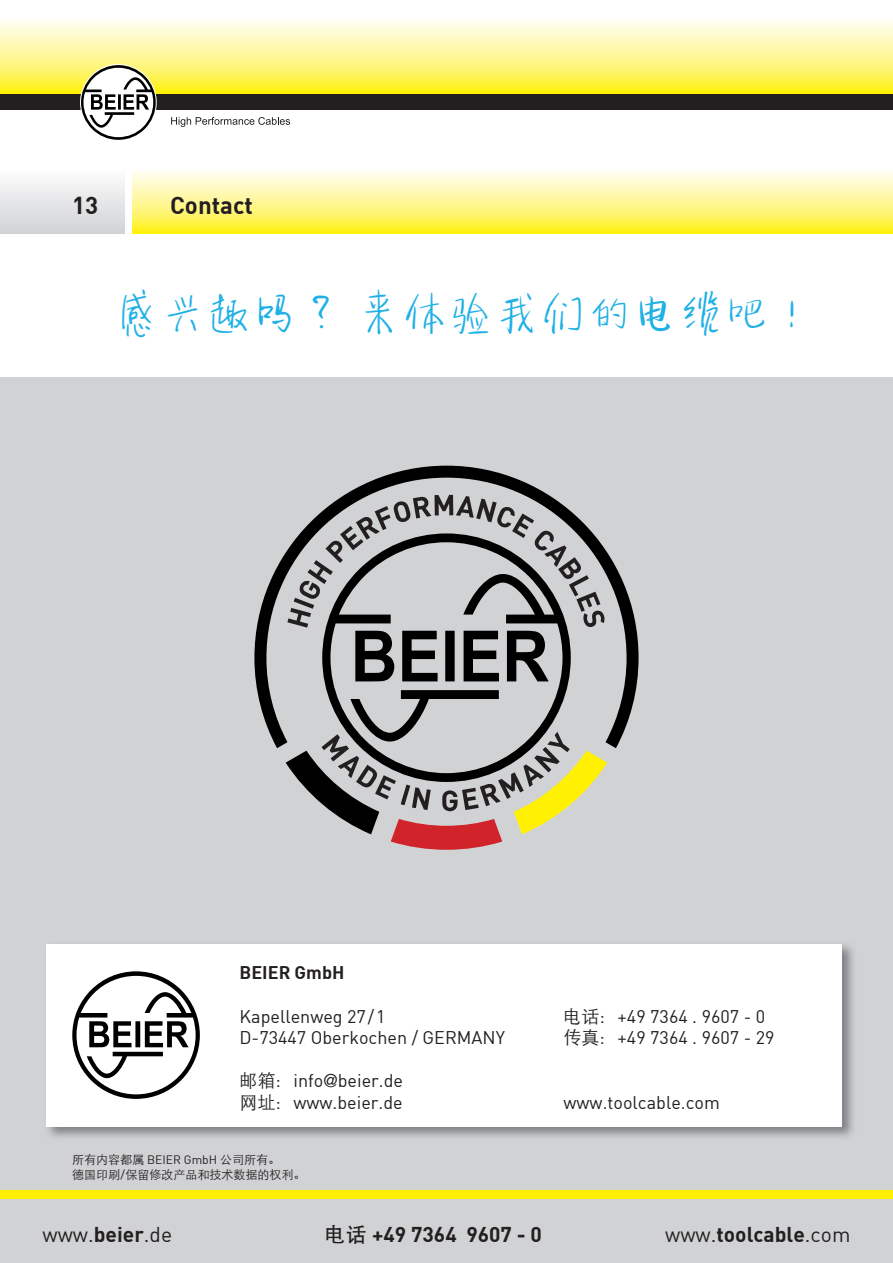
<style>
.page{position:relative;width:893px;height:1263px;background:#fff}
.page>*{position:absolute;margin:0;border:0;box-sizing:border-box;transform-origin:0 0}
.t1{font:45px "Senty TEA";color:#1fb0e6}
.t2{font:24px "DIN Bold";color:#231f20}
.t3{font:21px "DIN Bold";color:#231f20}
.t4{font:21px "DIN";color:#231f20}
.t5{font:18px/21.6px "DIN";color:#231f20}
.t6{font:18px "DIN Bold";color:#231f20}
.t7{font:300 12px/14.4px "ST Heiti SC";color:#231f20}
.s1{font-family:"ST Heiti SC";font-weight:300}
.s2{font-family:"Helvetica Neue"}
.s3{font-family:"DIN";font-weight:400}
.s4{font-family:"DIN Bold"}
.s5{font-family:"ST Heiti SC";font-weight:500}
.s6{font-family:"DIN"}
</style>
<div class="page">
<div style="left:0;top:377px;width:893px;height:814px;background:#d1d2d4"></div>
<div style="left:0;top:95px;width:893px;height:15px;background:#231f20"></div>
<svg style="left:0;top:21px;width:892px;height:73px;background:#fff68e"></svg>
<svg style="left:171px;top:117px;width:119px;height:10px"></svg>
<svg style="left:81px;top:65px;width:75px;height:75px"></svg>
<img style="left:46px;top:944px;width:807px;height:193px">
<div style="left:47px;top:944px;width:795px;height:182px;background:#fff"></div>
<svg style="left:72px;top:971px;width:128px;height:128px"></svg>
<div style="left:0;top:1199px;width:893px;height:64px;background:#d1d2d4"></div>
<div style="left:0;top:1191px;width:893px;height:8px;background:#fff101"></div>
<div style="left:0;top:170px;width:124px;height:64px;background:linear-gradient(to bottom,#fcfdfd,#d1d2d5)"></div>
<svg style="left:133px;top:172px;width:760px;height:62px;background:#fff68c"></svg>
<svg style="left:254px;top:466px;width:385px;height:282px"></svg>
<svg style="left:286px;top:690px;width:321px;height:160px"></svg>
<svg style="left:287px;top:495px;width:318px;height:186px"></svg>
<h2 class="t2" style="left:72px;top:190px;width:28px">13</h2>
<h2 class="t2" style="left:170px;top:190px;width:84px">Contact</h2>
<h1 class="t1" style="left:114px;top:282px;width:701px">感兴趣吗？ 来体验我们的电缆吧！</h1>
<p class="t6" style="left:240px;top:961px;width:106px">BEIER GmbH</p>
<p class="t5" style="left:240px;top:1005px;width:147px">Kapellenweg 27/1</p>
<p class="t5" style="left:564px;top:1005px;width:203px"><span class="s1">电话</span>: +49 7364 . 9607 - 0</p>
<p class="t5" style="left:240px;top:1027px;width:267px">D-73447 Oberkochen / GERMANY</p>
<p class="t5" style="left:564px;top:1027px;width:213px"><span class="s1">传真</span>: +49 7364 . 9607 - 29</p>
<p class="t5" style="left:240px;top:1070px;width:165px"><span class="s1">邮箱</span>: info<span class="s2">@</span>beier.de<span class="s1">网址</span>: www.beier.de</p>
<p class="t5" style="left:564px;top:1091px;width:158px">www.toolcable.com</p>
<p class="t7" style="left:72px;top:1151px;width:235px">所有内容都属 <span class="s3">BEIER GmbH</span> 公司所有。<br>德国印刷/保留修改产品和技术数据的权利。</p>
<p class="t4" style="left:43px;top:1221px;width:131px">www.<span class="s4">beier</span>.de</p>
<p class="t3" style="left:325px;top:1220px;width:219px"><span class="s5">电话</span> +49 7364 9607 - 0</p>
<p class="t3" style="left:665px;top:1220px;width:187px"><span class="s6">www.</span>toolcable<span class="s6">.com</span></p>
</div>
